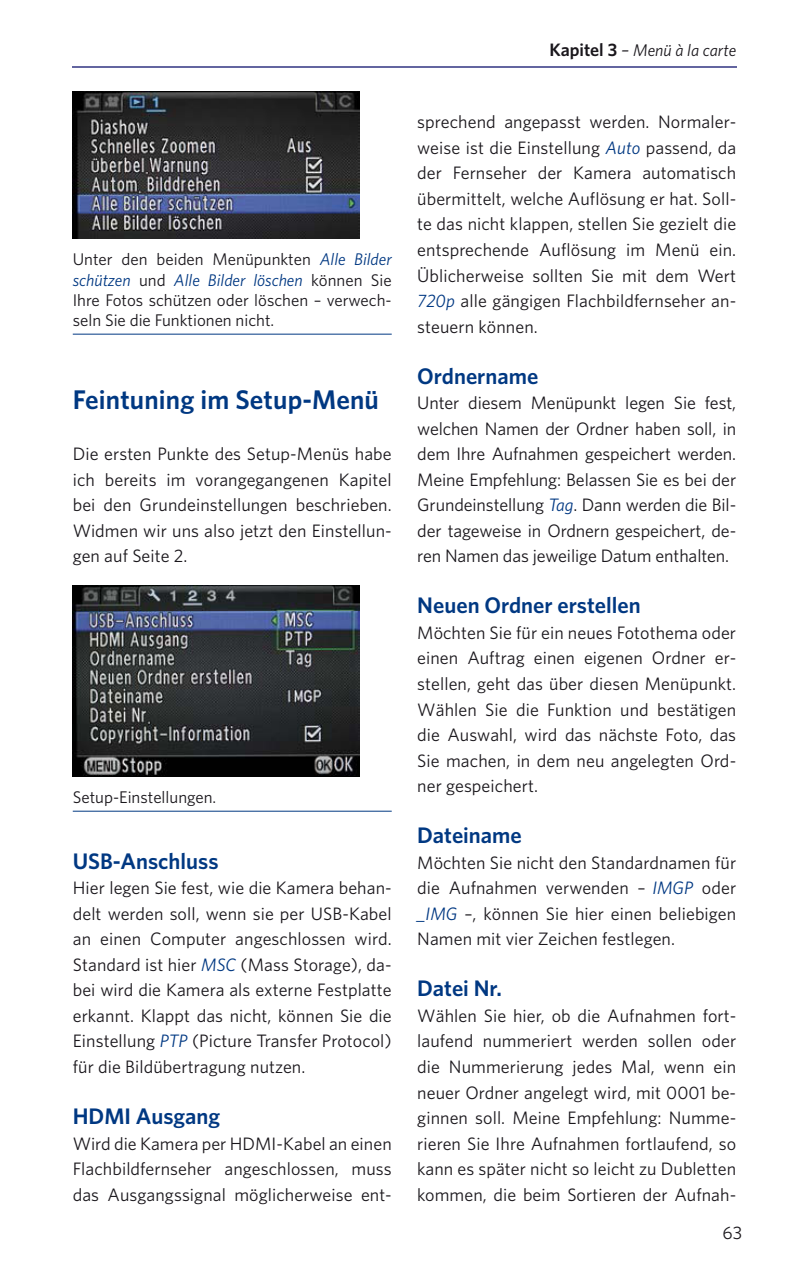
<style>
.page{position:relative;width:809px;height:1269px;background:#fff}
.page>*{position:absolute;margin:0;border:0;box-sizing:border-box;transform-origin:0 0}
.Überschrift_2{font:600 27px "Whitney";letter-spacing:.005em;color:#003882}
.Überschrift_3{font:600 22.5px "Whitney";color:#003882}
.t1{font:18px/25.4px "Whitney";letter-spacing:.005em;color:#1a171c;text-align:justify}
.Bildunterschrift{font:16.88px/20.2px "Whitney";color:#1a171c;text-align:justify}
.t2{font:italic 16.88px "Whitney";color:#1a171c}
.s1{font-style:italic;color:#003882}
.s2{font-weight:600;font-style:normal;font-size:18px}
.s3{font-size:18px}
</style>
<div class="page">
<hr style="left:72px;top:66px;width:664px;height:2px;background:#6365a0">
<hr style="left:73px;top:334px;width:319px;height:1px;background:#003882">
<hr style="left:73px;top:810px;width:319px;height:1px;background:#003882">
<img style="left:73px;top:92px;width:287px;height:147px">
<img style="left:73px;top:585px;width:287px;height:191px">
<p class="Bildunterschrift" style="left:73px;top:249px;width:320px">Unter den beiden Menüpunkten <span class="s1">Alle Bilder schützen</span> und <span class="s1">Alle Bilder löschen</span> können Sie Ihre Fotos schützen oder löschen – verwech&shy;seln Sie die Funktionen nicht.</p>
<p class="Überschrift_2" style="left:73px;top:383px;width:308px">Feintuning im Setup-Menü</p>
<p class="t1" style="left:73px;top:441px;width:320px">Die ersten Punkte des Setup-Menüs habe ich bereits im vorangegangenen Kapitel bei den Grundeinstellungen beschrieben.<br>Widmen wir uns also jetzt den Einstellun&shy;gen auf Seite 2.</p>
<p class="Bildunterschrift" style="left:73px;top:786px;width:145px">Setup-Einstellungen.</p>
<p class="Überschrift_3" style="left:73px;top:847px;width:147px">USB-Anschluss</p>
<p class="t1" style="left:73px;top:874px;width:320px">Hier legen Sie fest, wie die Kamera behan&shy;delt werden soll, wenn sie per USB-Kabel an einen Computer angeschlossen wird.<br>Standard ist hier <span class="s1">MSC</span> (Mass Storage), da&shy;bei wird die Kamera als externe Festplatte erkannt. Klappt das nicht, können Sie die Einstellung <span class="s1">PTP</span> (Picture Transfer Protocol) für die Bildübertragung nutzen.</p>
<p class="Überschrift_3" style="left:73px;top:1102px;width:149px">HDMI Ausgang</p>
<p class="t1" style="left:73px;top:1129px;width:320px">Wird die Kamera per HDMI-Kabel an einen Flachbildfernseher angeschlossen, muss das Ausgangssignal möglicherweise ent-</p>
<p class="t2" style="left:549px;top:40px;width:188px"><span class="s2">Kapitel 3</span> <span class="s3">–</span> Menü à la carte</p>
<p class="t1" style="left:417px;top:109px;width:320px;text-align:left">sprechend angepasst werden. Normaler&shy;weise ist die Einstellung <span class="s1">Auto</span> passend, da der Fernseher der Kamera automatisch übermittelt, welche Auflösung er hat. Soll&shy;te das nicht klappen, stellen Sie gezielt die entsprechende Auflösung im Menü ein.<br>Üblicherweise sollten Sie mit dem Wert <span class="s1">720p</span> alle gängigen Flachbildfernseher an&shy;steuern können.</p>
<p class="Überschrift_3" style="left:417px;top:362px;width:123px">Ordnername</p>
<p class="t1" style="left:417px;top:390px;width:320px">Unter diesem Menüpunkt legen Sie fest, welchen Namen der Ordner haben soll, in dem Ihre Aufnahmen gespeichert werden.<br>Meine Empfehlung: Belassen Sie es bei der Grundeinstellung <span class="s1">Tag</span>. Dann werden die Bil&shy;der tageweise in Ordnern gespeichert, de&shy;ren Namen das jeweilige Datum enthalten.</p>
<p class="Überschrift_3" style="left:417px;top:592px;width:225px">Neuen Ordner erstellen</p>
<p class="t1" style="left:417px;top:619px;width:320px">Möchten Sie für ein neues Fotothema oder einen Auftrag einen eigenen Ordner er&shy;stellen, geht das über diesen Menüpunkt.<br>Wählen Sie die Funktion und bestätigen die Auswahl, wird das nächste Foto, das Sie machen, in dem neu angelegten Ord&shy;ner gespeichert.</p>
<p class="Überschrift_3" style="left:417px;top:821px;width:106px">Dateiname</p>
<p class="t1" style="left:417px;top:849px;width:320px">Möchten Sie nicht den Standardnamen für die Aufnahmen verwenden – <span class="s1">IMGP</span> oder <span class="s1">_IMG</span> –, können Sie hier einen beliebigen Namen mit vier Zeichen festlegen.</p>
<p class="Überschrift_3" style="left:417px;top:974px;width:86px">Datei Nr.</p>
<p class="t1" style="left:417px;top:1002px;width:320px">Wählen Sie hier, ob die Aufnahmen fort&shy;laufend nummeriert werden sollen oder die Nummerierung jedes Mal, wenn ein neuer Ordner angelegt wird, mit 0001 be&shy;ginnen soll. Meine Empfehlung: Numme&shy;rieren Sie Ihre Aufnahmen fortlaufend, so kann es später nicht so leicht zu Dubletten kommen, die beim Sortieren der Aufnah-</p>
<p class="t1" style="left:722px;top:1219px;width:21px">63</p>
</div>
